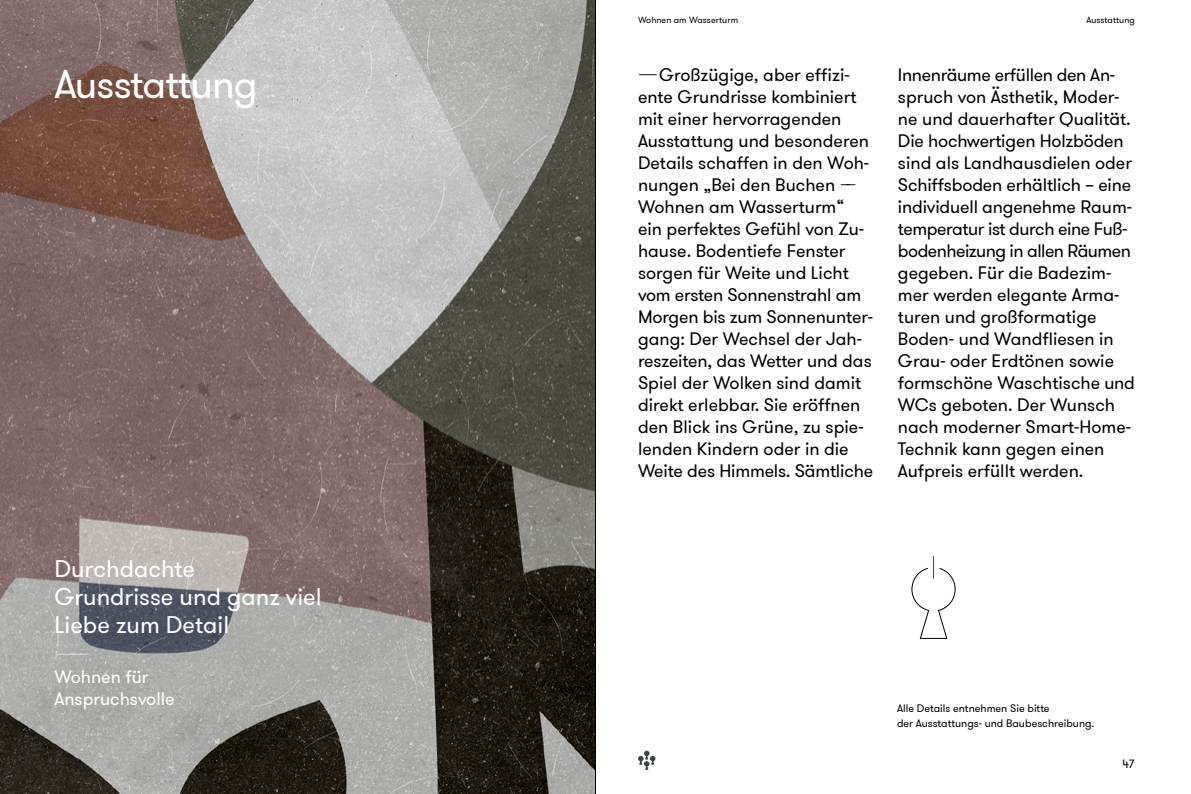
<style>
.page{position:relative;width:1191px;height:794px;background:#fff}
.page>*{position:absolute;margin:0;border:0;box-sizing:border-box;transform-origin:0 0}
.t1{font:40px "GT Walsheim Pro";letter-spacing:-.025em;color:#fff}
.t2{font:24px/28px "GT Walsheim Pro";color:#fff}
.t3{font:200 24px "GT Walsheim Pro";color:#fff}
.t4{font:18px/22px "GT Walsheim Pro";color:#000}
.t5{font:18px/22px "GT Walsheim Pro";color:#fff}
.t6{font:12px "GT Walsheim Pro";color:#000}
.t7{font:10.9px/14.5px "GT Walsheim Pro";color:#000}
.t8{font:9px "GT Walsheim Pro";letter-spacing:.005em;color:#000}
.s1{font-weight:100;font-size:22px}
</style>
<div class="page">
<svg style="left:638px;top:750px;width:17px;height:20px"></svg>
<img style="left:0;top:0;width:595px;height:794px">
<hr style="left:595px;top:0;width:1px;height:794px;background:#000">
<svg style="left:911px;top:556px;width:45px;height:83px"></svg>
<p class="t8" style="left:638px;top:14px;width:102px">Wohnen am Wasserturm</p>
<p class="t8" style="left:1086px;top:14px;width:50px">Ausstattung</p>
<h1 class="t1" style="left:54px;top:59px;width:205px">Ausstattung</h1>
<p class="t4" style="left:638px;top:64px;width:237px"><span class="s1">––</span> Großzügige, aber effizi&shy;ente Grundrisse kombiniert mit einer hervorragenden<br>Ausstattung und besonderen<br>Details schaffen in den Woh&shy;nungen „Bei den Buchen <span class="s1">––<br></span>Wohnen am Wasserturm“<br>ein perfektes Gefühl von Zu&shy;hause. Bodentiefe Fenster sorgen für Weite und Licht vom ersten Sonnenstrahl am<br>Morgen bis zum Sonnenunter&shy;gang: Der Wechsel der Jah&shy;reszeiten, das Wetter und das<br>Spiel der Wolken sind damit direkt erlebbar. Sie eröffnen den Blick ins Grüne, zu spie&shy;lenden Kindern oder in die<br>Weite des Himmels. Sämtliche</p>
<p class="t4" style="left:898px;top:64px;width:238px">Innenräume erfüllen den An&shy;spruch von Ästhetik, Moder&shy;ne und dauerhafter Qualität.<br>Die hochwertigen Holzböden sind als Landhausdielen oder<br>Schiffsboden erhältlich – eine individuell angenehme Raum&shy;temperatur ist durch eine Fuß&shy;bodenheizung in allen Räumen gegeben. Für die Badezim&shy;mer werden elegante Arma&shy;turen und großformatige<br>Boden- und Wandfliesen in<br>Grau- oder Erdtönen sowie formschöne Waschtische und<br>WCs geboten. Der Wunsch nach moderner Smart-Home-<br>Technik kann gegen einen<br>Aufpreis erfüllt werden.</p>
<h2 class="t2" style="left:54px;top:555px;width:269px">Durchdachte<br>Grundrisse und ganz viel<br>Liebe zum Detail</h2>
<h2 class="t3" style="left:54px;top:637px;width:38px">––––</h2>
<p class="t5" style="left:54px;top:666px;width:122px">Wohnen für<br>Anspruchsvolle</p>
<p class="t7" style="left:897px;top:701px;width:199px">Alle Details entnehmen Sie bitte<br>der Ausstattungs- und Baubeschreibung.</p>
<p class="t6" style="left:1122px;top:756px;width:13px">47</p>
</div>
